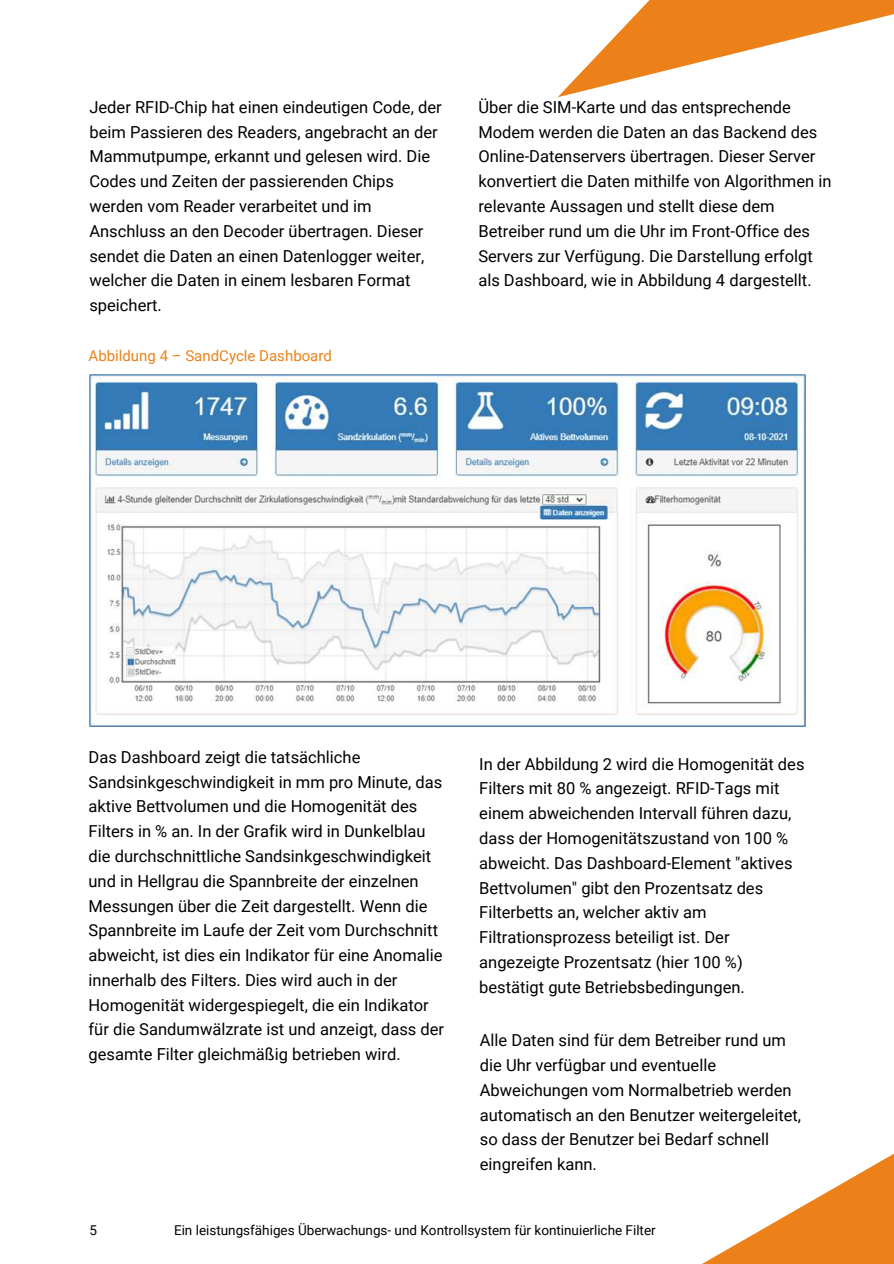
<style>
.page{position:relative;width:894px;height:1264px;background:#fff}
.page>*{position:absolute;margin:0;border:0;box-sizing:border-box;transform-origin:0 0}
.t1{font:16.5px/24.8px "Roboto";color:#000}
.t2{font:15px "Roboto";color:#eb8118}
.t3{font:13.5px "Roboto";color:#000}
</style>
<div class="page">
<svg style="left:704px;top:1154px;width:189px;height:109px"></svg>
<svg style="left:558px;top:0;width:335px;height:97px"></svg>
<img style="left:89px;top:374px;width:715px;height:352px">
<p class="t1" style="left:89px;top:95px;width:353px">Jeder RFID-Chip hat einen eindeutigen Code, der beim Passieren des Readers, angebracht an der Mammutpumpe, erkannt und gelesen wird. Die Codes und Zeiten der passierenden Chips werden vom Reader verarbeitet und im Anschluss an den Decoder übertragen. Dieser sendet die Daten an einen Datenlogger weiter, welcher die Daten in einem lesbaren Format speichert.</p>
<p class="t2" style="left:88px;top:347px;width:245px">Abbildung 4 – SandCycle Dashboard</p>
<p class="t1" style="left:478px;top:95px;width:354px">Über die SIM-Karte und das entsprechende Modem werden die Daten an das Backend des Online-Datenservers übertragen. Dieser Server konvertiert die Daten mithilfe von Algorithmen in relevante Aussagen und stellt diese dem Betreiber rund um die Uhr im Front-Office des Servers zur Verfügung. Die Darstellung erfolgt als Dashboard, wie in Abbildung 4 dargestellt.</p>
<p class="t1" style="left:88px;top:744px;width:357px">Das Dashboard zeigt die tatsächliche Sandsinkgeschwindigkeit in mm pro Minute, das aktive Bettvolumen und die Homogenität des Filters in % an. In der Grafik wird in Dunkelblau die durchschnittliche Sandsinkgeschwindigkeit und in Hellgrau die Spannbreite der einzelnen Messungen über die Zeit dargestellt. Wenn die Spannbreite im Laufe der Zeit vom Durchschnitt abweicht, ist dies ein Indikator für eine Anomalie innerhalb des Filters. Dies wird auch in der Homogenität widergespiegelt, die ein Indikator für die Sandumwälzrate ist und anzeigt, dass der gesamte Filter gleichmäßig betrieben wird.</p>
<p class="t1" style="left:479px;top:751px;width:326px">In der Abbildung 2 wird die Homogenität des Filters mit 80 % angezeigt. RFID-Tags mit einem abweichenden Intervall führen dazu, dass der Homogenitätszustand von 100 % abweicht. Das Dashboard-Element "aktives Bettvolumen" gibt den Prozentsatz des Filterbetts an, welcher aktiv am Filtrationsprozess beteiligt ist. Der angezeigte Prozentsatz (hier 100 %) bestätigt gute Betriebsbedingungen.</p>
<p class="t1" style="left:479px;top:1028px;width:323px">Alle Daten sind für dem Betreiber rund um die Uhr verfügbar und eventuelle Abweichungen vom Normalbetrieb werden automatisch an den Benutzer weitergeleitet, so dass der Benutzer bei Bedarf schnell eingreifen kann.</p>
<p class="t3" style="left:89px;top:1222px;width:9px">5</p>
<p class="t3" style="left:174px;top:1222px;width:483px">Ein leistungsfähiges Überwachungs- und Kontrollsystem für kontinuierliche Filter</p>
</div>
